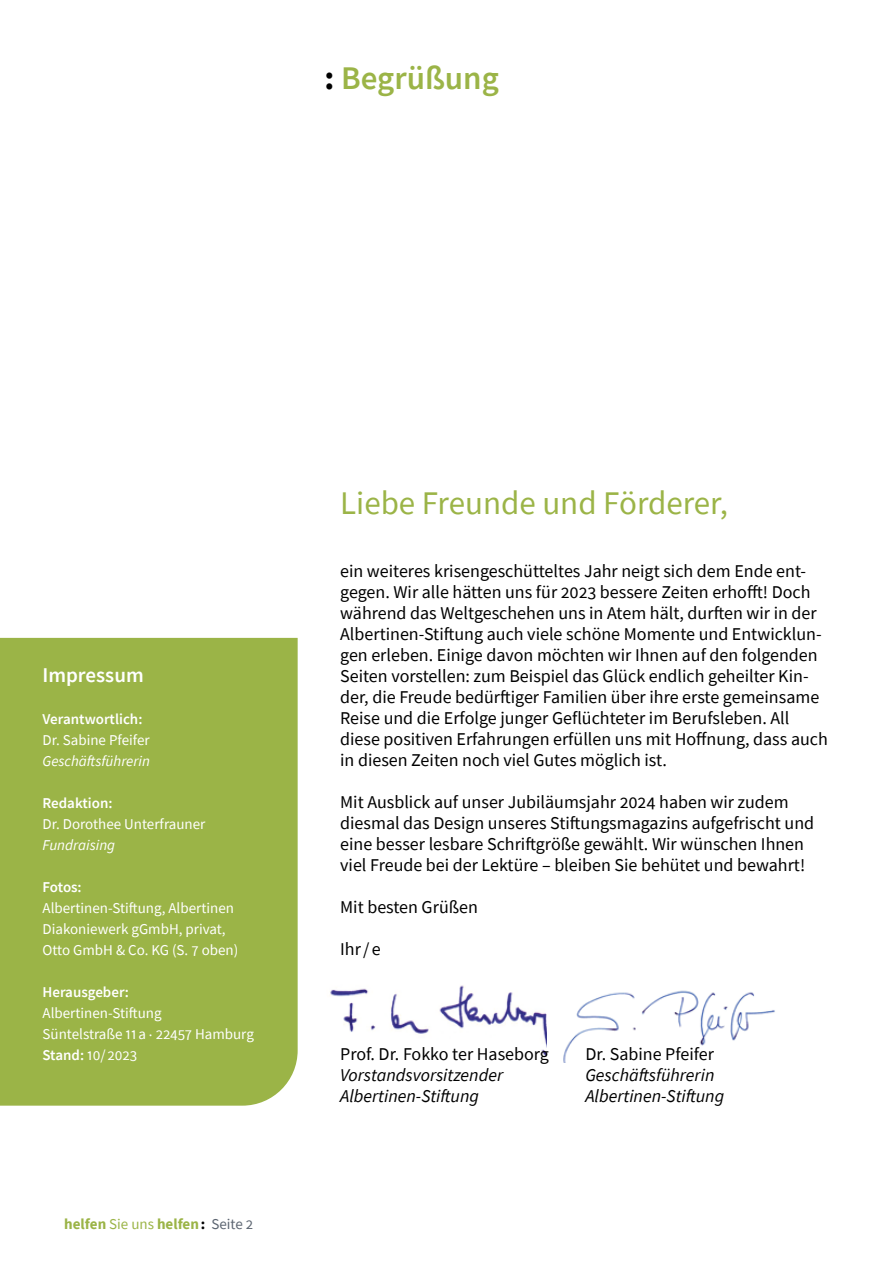
<style>
.page{position:relative;width:893px;height:1263px;background:#fff}
.page>*{position:absolute;margin:0;border:0;box-sizing:border-box;transform-origin:0 0}
.t1{font:33px "Source Sans Pro";color:#9bb447}
.t2{font:600 33px "Source Sans Pro";color:#9bb447}
.t3{font:600 21px "Source Sans Pro";color:#fff}
.t4{font:18px/21px "Source Sans Pro";color:#000}
.t5{font:italic 18px/21px "Source Sans Pro";color:#000}
.t6{font:15px/21px "Source Sans Pro";color:#fff}
.t7{font:600 15px "Source Sans Pro";color:#fff}
.t8{font:italic 15px "Source Sans Pro";color:#fff}
.t9{font:700 15px "Source Sans Pro";color:#9bb447}
.s1{font-weight:700;color:#000}
.s2{font-weight:600}
.s3{font-weight:400}
.s4{color:#000}
.s5{font-weight:400;color:#5c6571}
</style>
<div class="page">
<div style="left:0;top:638px;width:298px;height:468px;background:#9bb447"></div>
<img style="left:330px;top:985px;width:217px;height:73px">
<img style="left:563px;top:990px;width:212px;height:73px">
<h1 class="t2" style="left:325px;top:56px;width:176px"><span class="s1">:</span> Begrüßung</h1>
<p class="t3" style="left:43px;top:661px;width:103px">Impressum</p>
<p class="t7" style="left:43px;top:709px;width:101px">Verantwortlich:</p>
<p class="t6" style="left:43px;top:730px;width:109px">Dr. Sabine Pfeifer</p>
<p class="t8" style="left:43px;top:752px;width:109px">Geschäftsführerin</p>
<p class="t7" style="left:43px;top:793px;width:72px">Redaktion:</p>
<p class="t6" style="left:43px;top:814px;width:164px">Dr. Dorothee Unterfrauner</p>
<p class="t8" style="left:43px;top:836px;width:74px">Fundraising</p>
<p class="t7" style="left:43px;top:877px;width:41px">Fotos:</p>
<p class="t6" style="left:43px;top:898px;width:197px">Albertinen-Stiftung, Albertinen<br>Diakoniewerk gGmbH, privat,<br>Otto GmbH &amp; Co. KG (S. 7 oben)</p>
<p class="t7" style="left:43px;top:982px;width:88px">Herausgeber:</p>
<p class="t6" style="left:43px;top:1003px;width:213px">Albertinen-Stiftung<br>Süntelstraße 11a . 22457 Hamburg<br><span class="s2">Stand:</span> 10/ 2023</p>
<p class="t9" style="left:64px;top:1213px;width:190px">helfen <span class="s3">Sie uns</span> helfen<span class="s4">:</span> <span class="s5">Seite 2</span></p>
<h1 class="t1" style="left:340px;top:482px;width:389px">Liebe Freunde und Förderer,</h1>
<p class="t4" style="left:340px;top:561px;width:489px">ein weiteres krisengeschütteltes Jahr neigt sich dem Ende ent&shy;gegen. Wir alle hätten uns für 2023 bessere Zeiten erhofft! Doch während das Weltgeschehen uns in Atem hält, durften wir in der Albertinen-Stiftung auch viele schöne Momente und Entwicklun&shy;gen erleben. Einige davon möchten wir Ihnen auf den folgenden Seiten vorstellen: zum Beispiel das Glück endlich geheilter Kin&shy;der, die Freude bedürftiger Familien über ihre erste gemeinsame Reise und die Erfolge junger Geflüchteter im Berufsleben. All diese positiven Erfahrungen erfüllen uns mit Hoffnung, dass auch in diesen Zeiten noch viel Gutes möglich ist.</p>
<p class="t4" style="left:340px;top:792px;width:475px">Mit Ausblick auf unser Jubiläumsjahr 2024 haben wir zudem diesmal das Design unseres Stiftungsmagazins aufgefrischt und eine besser lesbare Schriftgröße gewählt. Wir wünschen Ihnen viel Freude bei der Lektüre – bleiben Sie behütet und bewahrt!</p>
<p class="t4" style="left:340px;top:897px;width:139px">Mit besten Grüßen</p>
<p class="t4" style="left:340px;top:939px;width:42px">Ihr/e</p>
<p class="t4" style="left:340px;top:1044px;width:210px">Prof. Dr. Fokko ter Haseborg</p>
<p class="t5" style="left:340px;top:1065px;width:164px">Vorstandsvorsitzender<br>Albertinen-Stiftung</p>
<p class="t4" style="left:585px;top:1044px;width:130px">Dr. Sabine Pfeifer</p>
<p class="t5" style="left:585px;top:1064px;width:140px">Geschäftsführerin<br>Albertinen-Stiftung</p>
</div>
